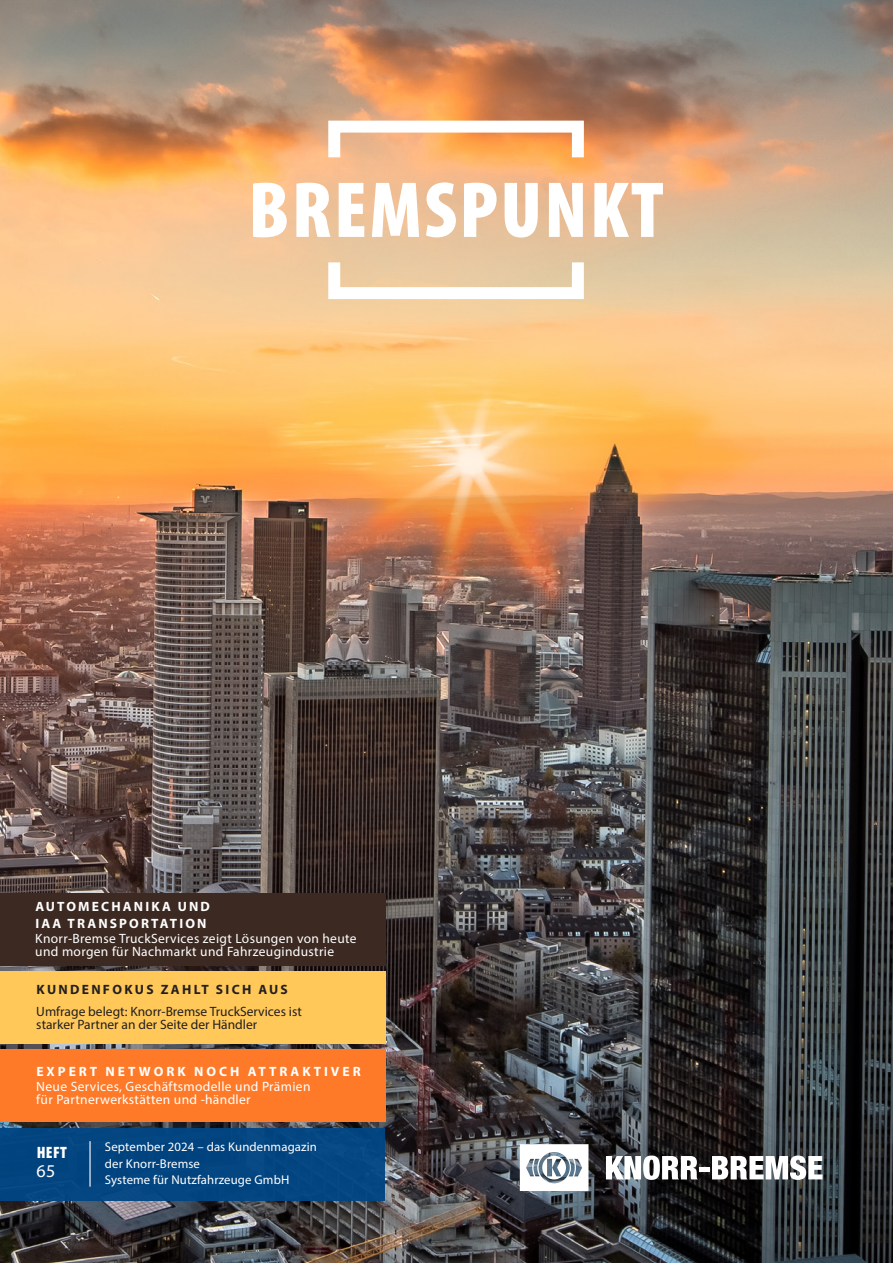
<style>
.page{position:relative;width:893px;height:1263px;background:#fff}
.page>*{position:absolute;margin:0;border:0;box-sizing:border-box;transform-origin:0 0}
.Head_30_pt_2010{font:900 condensed 80.1px "Myriad Pro";letter-spacing:.03em;color:#fff}
.t1{font:18px "Myriad Pro";color:#fff}
.t2{font:900 condensed 16.5px "Myriad Pro";color:#fff}
.t3{font:13.5px/15.6px "Myriad Pro";letter-spacing:.025em;color:#fff}
.t4{font:13.5px/13.5px "Myriad Pro";color:#231f20}
.t5{font:700 13.5px "Myriad Pro";letter-spacing:.17em;color:#231f20}
.t6{font:12.75px/16.5px "Myriad Pro";letter-spacing:.01em;color:#fff}
.s1{font-weight:700}
</style>
<div class="page">
<img style="left:0;top:0;width:893px;height:1263px">
<svg style="left:606px;top:1155px;width:92px;height:25px"></svg>
<div style="left:699px;top:1167px;width:10px;height:5px;background:#fff"></div>
<svg style="left:712px;top:1155px;width:110px;height:25px"></svg>
<svg style="left:520px;top:1144px;width:68px;height:47px"></svg>
<div style="left:328px;top:256px;width:256px;height:43px;border:12px solid #fff"></div>
<div style="left:328px;top:121px;width:256px;height:42px;border:12px solid #fff"></div>
<div style="left:0;top:893px;width:385px;height:72px;background:#3c2922"></div>
<div style="left:0;top:1050px;width:385px;height:72px;background:#fe7a28"></div>
<div style="left:0;top:971px;width:385px;height:72px;background:#ffc859"></div>
<div style="left:0;top:1128px;width:385px;height:72px;background:#004684"></div>
<hr style="left:89px;top:1141px;width:2px;height:46px;background:#fff">
<p class="Head_30_pt_2010" style="left:248px;top:159px;width:417px">BREMSPUNKT</p>
<p class="t3" style="left:35px;top:899px;width:323px"><span class="s1">AUTOMECHANIKA UND<br>IAA TRANSPORTATION<br></span>Knorr-Bremse TruckServices zeigt Lösungen von heute</p>
<p class="t3" style="left:35px;top:943px;width:300px">und morgen für Nachmarkt und Fahrzeugindustrie</p>
<p class="t5" style="left:36px;top:981px;width:253px">KUNDENFOKUS ZAHLT SICH AUS</p>
<p class="t4" style="left:36px;top:1004px;width:267px">Umfrage belegt: Knorr-Bremse TruckServices ist starker Partner an der Seite der Händler</p>
<p class="t3" style="left:36px;top:1063px;width:326px;line-height:15px"><span class="s1">EXPERT NETWORK NOCH ATTRAKTIVER<br></span>Neue Services, Geschäftsmodelle und Prämien</p>
<p class="t3" style="left:36px;top:1092px;width:216px">für Partnerwerkstätten und -händler</p>
<p class="t2" style="left:37px;top:1141px;width:32px">HEFT</p>
<p class="t1" style="left:37px;top:1160px;width:20px">65</p>
<p class="t6" style="left:105px;top:1138px;width:214px">September 2024 – das Kundenmagazin der Knorr-Bremse<br>Systeme für Nutzfahrzeuge GmbH</p>
</div>
